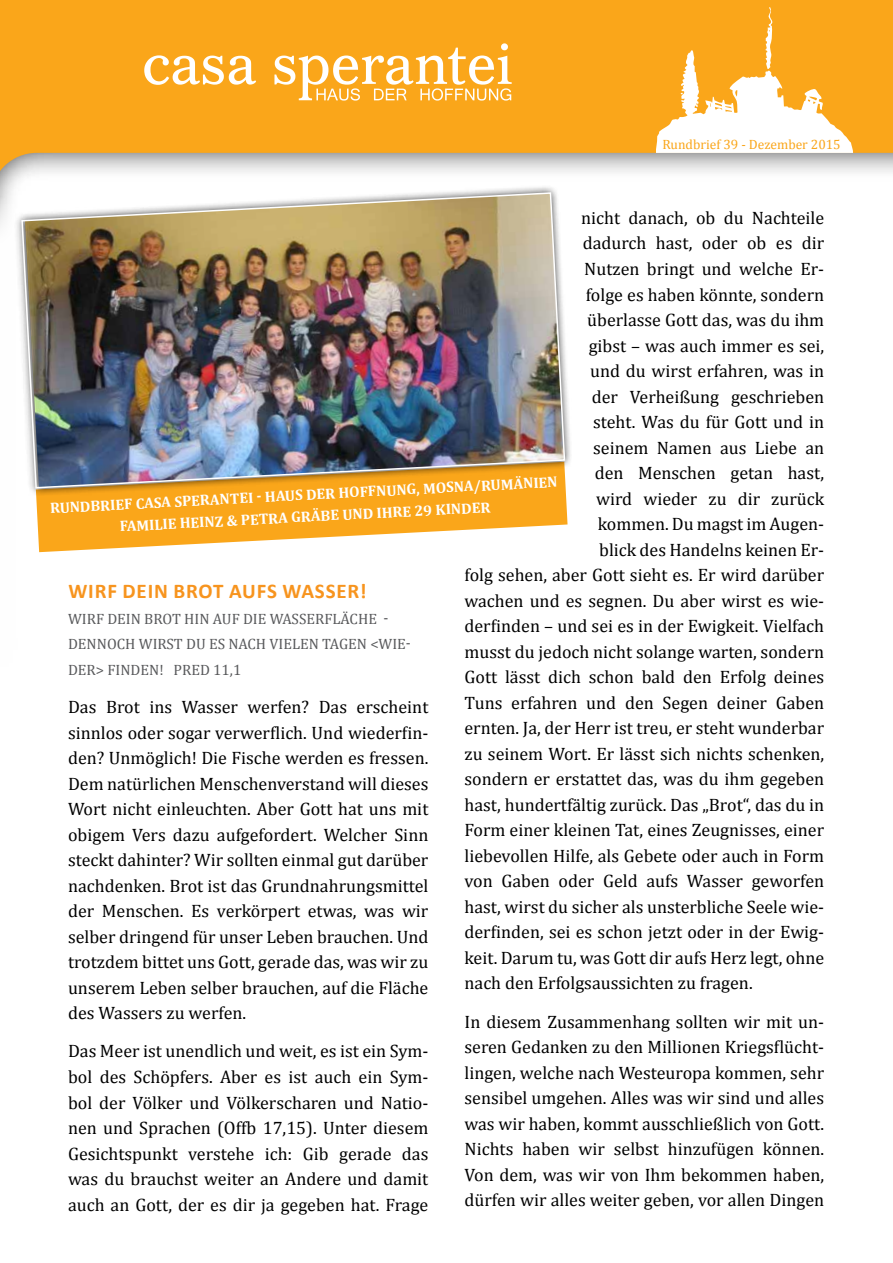
<style>
.page{position:relative;width:893px;height:1263px;background:#fff}
.page>*{position:absolute;margin:0;border:0;box-sizing:border-box;transform-origin:0 0}
.t1{font:700 21px "Calibri";letter-spacing:.04em;color:#f7941e}
.t2{font:18px/25.5px "Cambria";color:#000;text-align:justify}
.t3{font:700 15px/21.9px "Cambria";color:#fff;text-align:center}
.t4{font:15px/25.5px "Cambria";color:#58595b}
.t5{font:13.5px "Cambria";color:#faa61a}
</style>
<div class="page">
<svg style="left:0;top:0;width:893px;height:197px;background:#f4b751"></svg>
<svg style="left:657px;top:7px;width:196px;height:146px"></svg>
<svg style="left:144px;top:44px;width:368px;height:57px"></svg>
<svg style="left:36px;top:496px;width:531px;height:56px;fill:#faa61a"></svg>
<div style="left:14px;top:185px;width:559px;height:311px;background:#000;opacity:.75"></div>
<img style="left:21px;top:191px;width:545px;height:298px">
<p class="t5" style="left:662px;top:136px;width:180px">Rundbrief 39 - Dezember 2015</p>
<p class="t2" style="left:581px;top:205px;width:245px">nicht danach, ob du Nachteile</p>
<p class="t2" style="left:583px;top:230px;width:243px">dadurch hast, oder ob es dir</p>
<p class="t2" style="left:584px;top:256px;width:242px">Nutzen bringt und welche Er-</p>
<p class="t2" style="left:586px;top:282px;width:240px">folge es haben könnte, sondern</p>
<p class="t2" style="left:587px;top:307px;width:239px">überlasse Gott das, was du ihm</p>
<p class="t2" style="left:589px;top:333px;width:237px">gibst – was auch immer es sei,</p>
<p class="t2" style="left:590px;top:358px;width:235px">und du wirst erfahren, was in</p>
<p class="t2" style="left:592px;top:384px;width:234px">der Verheißung geschrieben</p>
<p class="t2" style="left:593px;top:409px;width:232px">steht. Was du für Gott und in</p>
<p class="t2" style="left:593px;top:435px;width:232px">seinem Namen aus Liebe an</p>
<p class="t2" style="left:595px;top:460px;width:231px">den Menschen getan hast,</p>
<p class="t2" style="left:596px;top:486px;width:230px">wird wieder zu dir zurück</p>
<p class="t2" style="left:598px;top:511px;width:228px">kommen. Du magst im Augen-</p>
<p class="t2" style="left:599px;top:537px;width:227px">blick des Handelns keinen Er-</p>
<p class="t2" style="left:464px;top:562px;width:361px">folg sehen, aber Gott sieht es. Er wird darüber</p>
<p class="t2" style="left:464px;top:588px;width:361px">wachen und es segnen. Du aber wirst es wie-</p>
<p class="t2" style="left:464px;top:613px;width:361px">derfinden – und sei es in der Ewigkeit. Vielfach</p>
<p class="t2" style="left:464px;top:639px;width:361px">musst du jedoch nicht solange warten, sondern</p>
<p class="t2" style="left:464px;top:664px;width:361px">Gott lässt dich schon bald den Erfolg deines</p>
<p class="t2" style="left:464px;top:690px;width:361px">Tuns erfahren und den Segen deiner Gaben</p>
<p class="t2" style="left:464px;top:715px;width:361px">ernten. Ja, der Herr ist treu, er steht wunderbar</p>
<p class="t2" style="left:464px;top:741px;width:361px">zu seinem Wort. Er lässt sich nichts schenken,</p>
<p class="t2" style="left:464px;top:766px;width:361px">sondern er erstattet das, was du ihm gegeben</p>
<p class="t2" style="left:464px;top:792px;width:361px">hast, hundertfältig zurück. Das „Brot“, das du in</p>
<p class="t2" style="left:464px;top:817px;width:361px">Form einer kleinen Tat, eines Zeugnisses, einer</p>
<p class="t2" style="left:464px;top:843px;width:361px">liebevollen Hilfe, als Gebete oder auch in Form</p>
<p class="t2" style="left:464px;top:868px;width:361px">von Gaben oder Geld aufs Wasser geworfen</p>
<p class="t2" style="left:464px;top:894px;width:361px">hast, wirst du sicher als unsterbliche Seele wie-</p>
<p class="t2" style="left:464px;top:919px;width:361px">derfinden, sei es schon jetzt oder in der Ewig-</p>
<p class="t2" style="left:464px;top:945px;width:361px">keit. Darum tu, was Gott dir aufs Herz legt, ohne</p>
<p class="t2" style="left:464px;top:970px;width:290px">nach den Erfolgsaussichten zu fragen.</p>
<p class="t2" style="left:464px;top:1008px;width:361px">In diesem Zusammenhang sollten wir mit un&shy;seren Gedanken zu den Millionen Kriegsflücht&shy;lingen, welche nach Westeuropa kommen, sehr sensibel umgehen. Alles was wir sind und alles was wir haben, kommt ausschließlich von Gott.<br>Nichts haben wir selbst hinzufügen können.<br>Von dem, was wir von Ihm bekommen haben, dürfen wir alles weiter geben, vor allen Dingen</p>
<p class="t3" style="left:50px;top:497px;width:509px;rotate:-3deg">RUNDBRIEF CASA SPERANTEI - HAUS DER HOFFNUNG, MOSNA/RUMÄNIEN<br>FAMILIE HEINZ &amp; PETRA GRÄBE UND IHRE 29 KINDER</p>
<p class="t1" style="left:68px;top:578px;width:300px">WIRF DEIN BROT AUFS WASSER!</p>
<p class="t4" style="left:68px;top:606px;width:344px">WIRF DEIN BROT HIN AUF DIE WASSERFLÄCHE -<br>DENNOCH WIRST DU ES NACH VIELEN TAGEN &lt;WIE-<br>DER&gt; FINDEN! PRED 11,1</p>
<p class="t2" style="left:68px;top:694px;width:362px">Das Brot ins Wasser werfen? Das erscheint sinnlos oder sogar verwerflich. Und wiederfin&shy;den? Unmöglich! Die Fische werden es fressen.<br>Dem natürlichen Menschenverstand will dieses Wort nicht einleuchten. Aber Gott hat uns mit obigem Vers dazu aufgefordert. Welcher Sinn steckt dahinter? Wir sollten einmal gut darüber nachdenken. Brot ist das Grundnahrungsmittel der Menschen. Es verkörpert etwas, was wir selber dringend für unser Leben brauchen. Und trotzdem bittet uns Gott, gerade das, was wir zu unserem Leben selber brauchen, auf die Fläche des Wassers zu werfen.</p>
<p class="t2" style="left:68px;top:1038px;width:362px">Das Meer ist unendlich und weit, es ist ein Sym&shy;bol des Schöpfers. Aber es ist auch ein Sym&shy;bol der Völker und Völkerscharen und Natio&shy;nen und Sprachen (Offb 17,15). Unter diesem Gesichtspunkt verstehe ich: Gib gerade das was du brauchst weiter an Andere und damit auch an Gott, der es dir ja gegeben hat. Frage</p>
</div>
